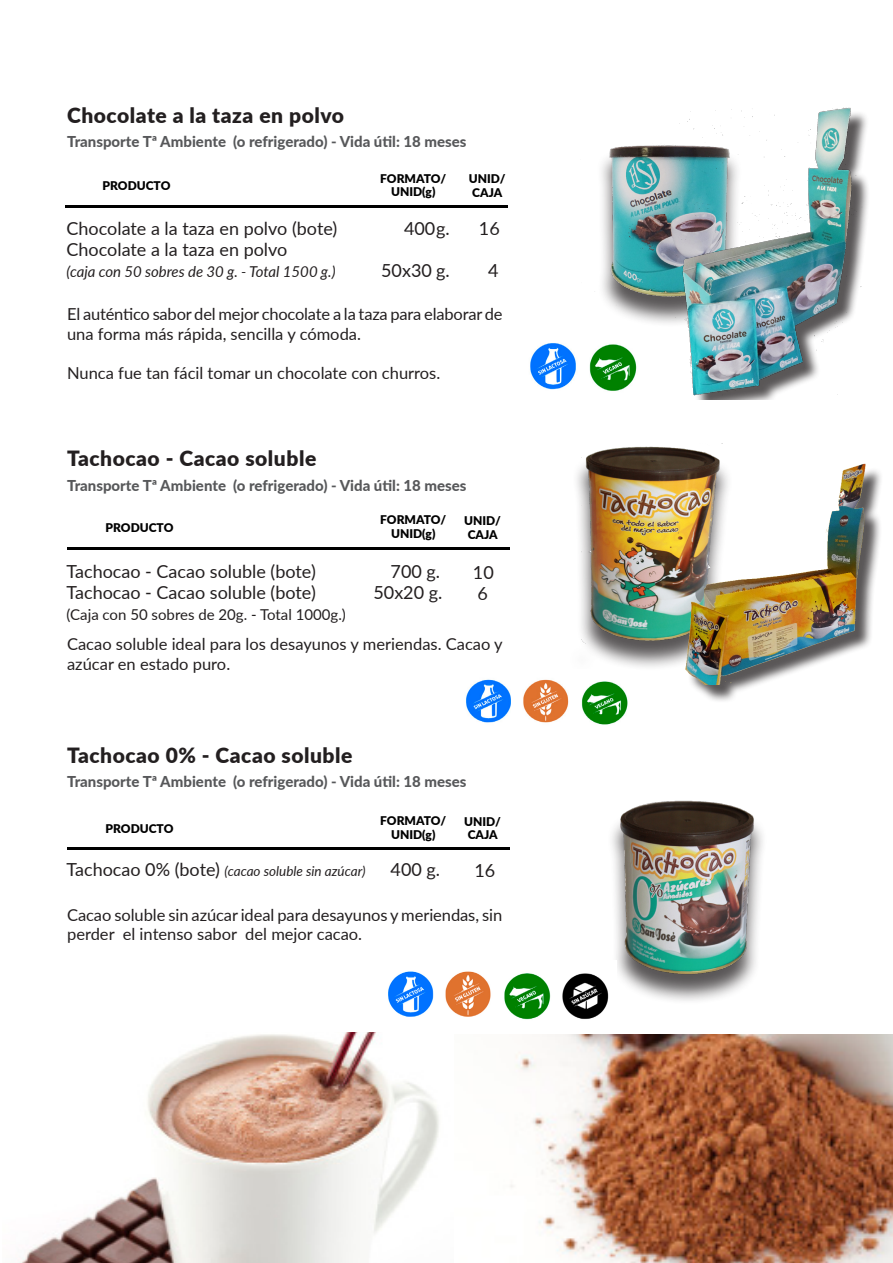
<style>
.page{position:relative;width:893px;height:1263px;background:#fff}
.page>*{position:absolute;margin:0;border:0;box-sizing:border-box;transform-origin:0 0}
.Titulo_tabla{font:900 21px "Lato";letter-spacing:.025em;color:#231f20}
.Tabla_1{font:18px "Lato";color:#231f20}
.Tabla_2{font:18px "Lato";color:#231f20}
.parrafo_tabla{font:16.5px/19.5px "Lato";color:#231f20}
.Tabla_3{font:800 15px "Lato";color:#57585a}
.Tabla_1-2{font:italic 15px "Lato";color:#231f20}
.Tabla_1-3{font:15px "Lato";color:#231f20}
.Tabla_1-4{font:italic 13.5px "Lato";color:#231f20}
.t1{font:900 12px/13.8px "Lato";color:#000;text-align:center}
.s1{font-style:normal;font-size:18px}
</style>
<div class="page">
<img style="left:20px;top:1033px;width:419px;height:230px">
<img style="left:510px;top:1034px;width:383px;height:229px">
<div style="left:568px;top:450px;width:167px;height:224px;background:#231f20;opacity:.75"></div>
<img style="left:581px;top:443px;width:142px;height:201px">
<div style="left:597px;top:148px;width:146px;height:179px;background:#231f20;opacity:.75"></div>
<img style="left:594px;top:145px;width:81px;height:172px">
<div style="left:607px;top:804px;width:160px;height:201px;background:#231f20;opacity:.75"></div>
<img style="left:617px;top:800px;width:139px;height:176px">
<img style="left:675px;top:107px;width:189px;height:292px">
<div style="left:688px;top:467px;width:196px;height:236px;background:#231f20;opacity:.75"></div>
<img style="left:678px;top:462px;width:193px;height:222px">
<img style="left:530px;top:343px;width:107px;height:48px">
<img style="left:466px;top:670px;width:170px;height:55px">
<img style="left:388px;top:960px;width:228px;height:60px">
<hr style="left:65px;top:206px;width:443px;height:2px;background:#000">
<hr style="left:67px;top:547px;width:442px;height:2px;background:#000">
<hr style="left:67px;top:848px;width:442px;height:2px;background:#000">
<p class="Titulo_tabla" style="left:67px;top:99px;width:278px">Chocolate a la taza en polvo</p>
<p class="Tabla_3" style="left:67px;top:131px;width:401px">Transporte Tª Ambiente (o refrigerado) - Vida útil: 18 meses</p>
<p class="t1" style="left:103px;top:179px;width:69px">PRODUCTO</p>
<p class="t1" style="left:380px;top:171px;width:67px">FORMATO/<br>UNID(g)</p>
<p class="t1" style="left:469px;top:172px;width:38px">UNID/</p>
<p class="t1" style="left:472px;top:185px;width:32px">CAJA</p>
<p class="Tabla_1" style="left:67px;top:216px;width:272px">Chocolate a la taza en polvo (bote)</p>
<p class="Tabla_1" style="left:404px;top:216px;width:47px">400 g.</p>
<p class="Tabla_1" style="left:67px;top:237px;width:222px">Chocolate a la taza en polvo</p>
<p class="Tabla_1-2" style="left:67px;top:261px;width:271px">(caja con 50 sobres de 30 g. - Total 1500 g.)</p>
<p class="Tabla_1" style="left:381px;top:258px;width:70px">50x30 g.</p>
<p class="Tabla_2" style="left:479px;top:216px;width:22px">16</p>
<p class="Tabla_2" style="left:488px;top:258px;width:12px">4</p>
<p class="parrafo_tabla" style="left:67px;top:304px;width:437px">El auténtico sabor del mejor chocolate a la taza para elaborar de una forma más rápida, sencilla y cómoda.</p>
<p class="parrafo_tabla" style="left:67px;top:362px;width:375px">Nunca fue tan fácil tomar un chocolate con churros.</p>
<p class="Titulo_tabla" style="left:67px;top:443px;width:251px">Tachocao - Cacao soluble</p>
<p class="Tabla_3" style="left:67px;top:474px;width:401px">Transporte Tª Ambiente (o refrigerado) - Vida útil: 18 meses</p>
<p class="t1" style="left:106px;top:520px;width:69px">PRODUCTO</p>
<p class="t1" style="left:380px;top:512px;width:67px">FORMATO/<br>UNID(g)</p>
<p class="t1" style="left:464px;top:513px;width:38px">UNID/</p>
<p class="t1" style="left:468px;top:527px;width:32px">CAJA</p>
<p class="Tabla_1" style="left:67px;top:559px;width:251px">Tachocao - Cacao soluble (bote)</p>
<p class="Tabla_1" style="left:391px;top:559px;width:51px">700 g.</p>
<p class="Tabla_1" style="left:67px;top:580px;width:251px">Tachocao - Cacao soluble (bote)</p>
<p class="Tabla_1" style="left:373px;top:580px;width:70px">50x20 g.</p>
<p class="Tabla_1-3" style="left:67px;top:604px;width:281px">(Caja con 50 sobres de 20g. - Total 1000g.)</p>
<p class="Tabla_2" style="left:473px;top:560px;width:22px">10</p>
<p class="Tabla_2" style="left:477px;top:581px;width:12px">6</p>
<p class="parrafo_tabla" style="left:67px;top:634px;width:437px">Cacao soluble ideal para los desayunos y meriendas. Cacao y azúcar en estado puro.</p>
<p class="Titulo_tabla" style="left:67px;top:739px;width:287px">Tachocao 0% - Cacao soluble</p>
<p class="Tabla_3" style="left:67px;top:771px;width:401px">Transporte Tª Ambiente (o refrigerado) - Vida útil: 18 meses</p>
<p class="t1" style="left:106px;top:821px;width:69px">PRODUCTO</p>
<p class="t1" style="left:380px;top:813px;width:67px">FORMATO/<br>UNID(g)</p>
<p class="t1" style="left:464px;top:814px;width:38px">UNID/</p>
<p class="t1" style="left:468px;top:827px;width:32px">CAJA</p>
<p class="Tabla_1-4" style="left:67px;top:861px;width:300px"><span class="s1">Tachocao 0% (bote)</span> (cacao soluble sin azúcar)</p>
<p class="Tabla_1" style="left:391px;top:856px;width:51px">400 g.</p>
<p class="Tabla_2" style="left:474px;top:858px;width:22px">16</p>
<p class="parrafo_tabla" style="left:67px;top:904px;width:437px">Cacao soluble sin azúcar ideal para desayunos y meriendas, sin perder el intenso sabor del mejor cacao.</p>
</div>
